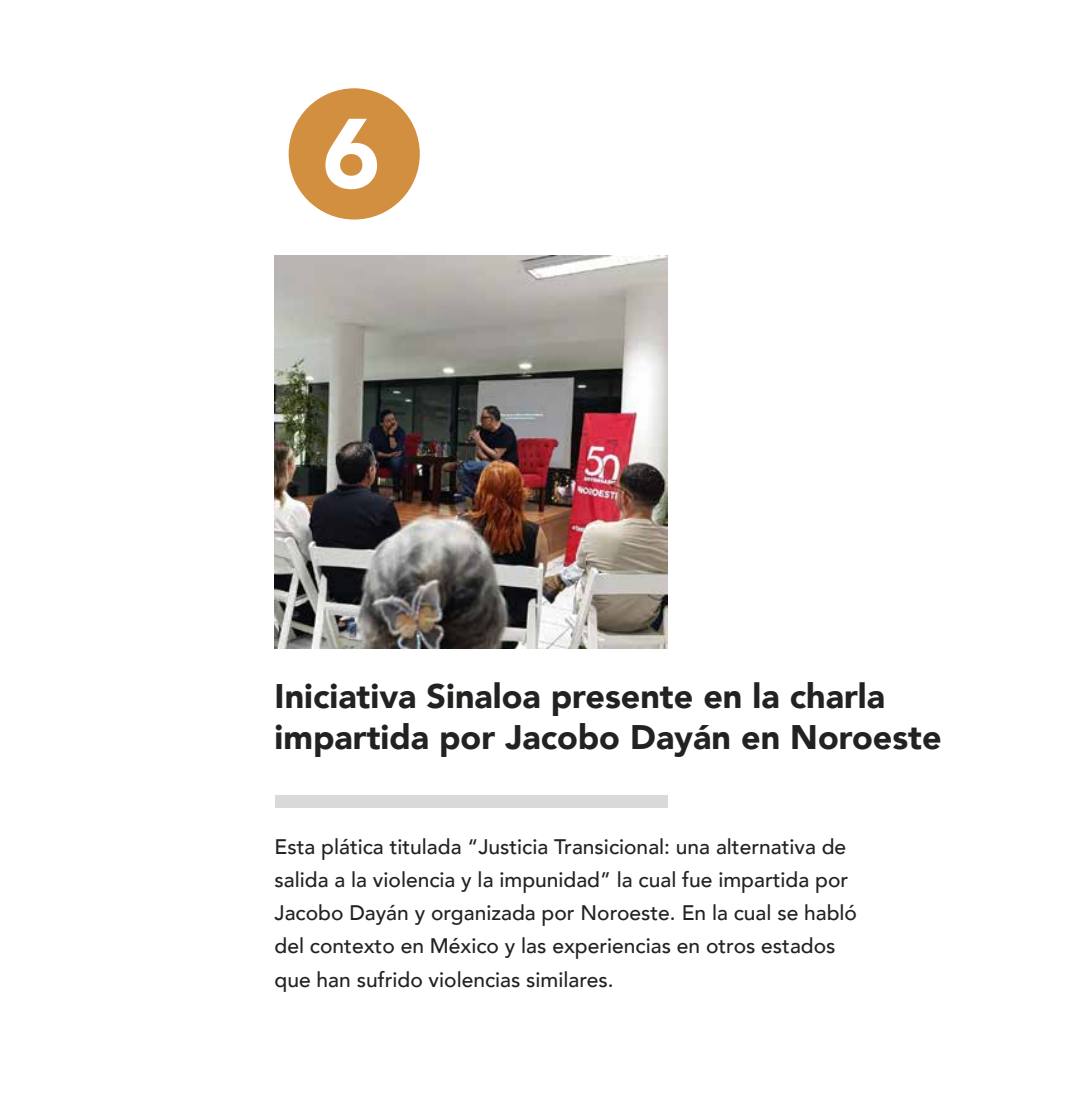
<style>
.page{position:relative;width:1071px;height:1097px;background:#fff}
.page>*{position:absolute;margin:0;border:0;box-sizing:border-box;transform-origin:0 0}
.t1{font:900 97.83px "Avenir";color:#fff}
.t2{font:900 34.12px/40.8px "Avenir";color:#222221}
.t3{font:500 21px/33.2px "Avenir";color:#222221}
</style>
<div class="page">
<div style="left:289px;top:88px;width:131px;height:131px;background:#d38f40;border-radius:50%"></div>
<div style="left:275px;top:795px;width:392px;height:12px;background:#d9d9d9"></div>
<img style="left:275px;top:255px;width:392px;height:393px">
<h1 class="t1" style="left:323px;top:70px;width:59px">6</h1>
<h2 class="t2" style="left:275px;top:675px;width:668px">Iniciativa Sinaloa presente en la charla impartida por Jacobo Dayán en Noroeste</h2>
<p class="t3" style="left:275px;top:828px;width:584px">Esta plática titulada “Justicia Transicional: una alternativa de salida a la violencia y la impunidad” la cual fue impartida por Jacobo Dayán y organizada por Noroeste. En la cual se habló del contexto en México y las experiencias en otros estados que han sufrido violencias similares.</p>
</div>
